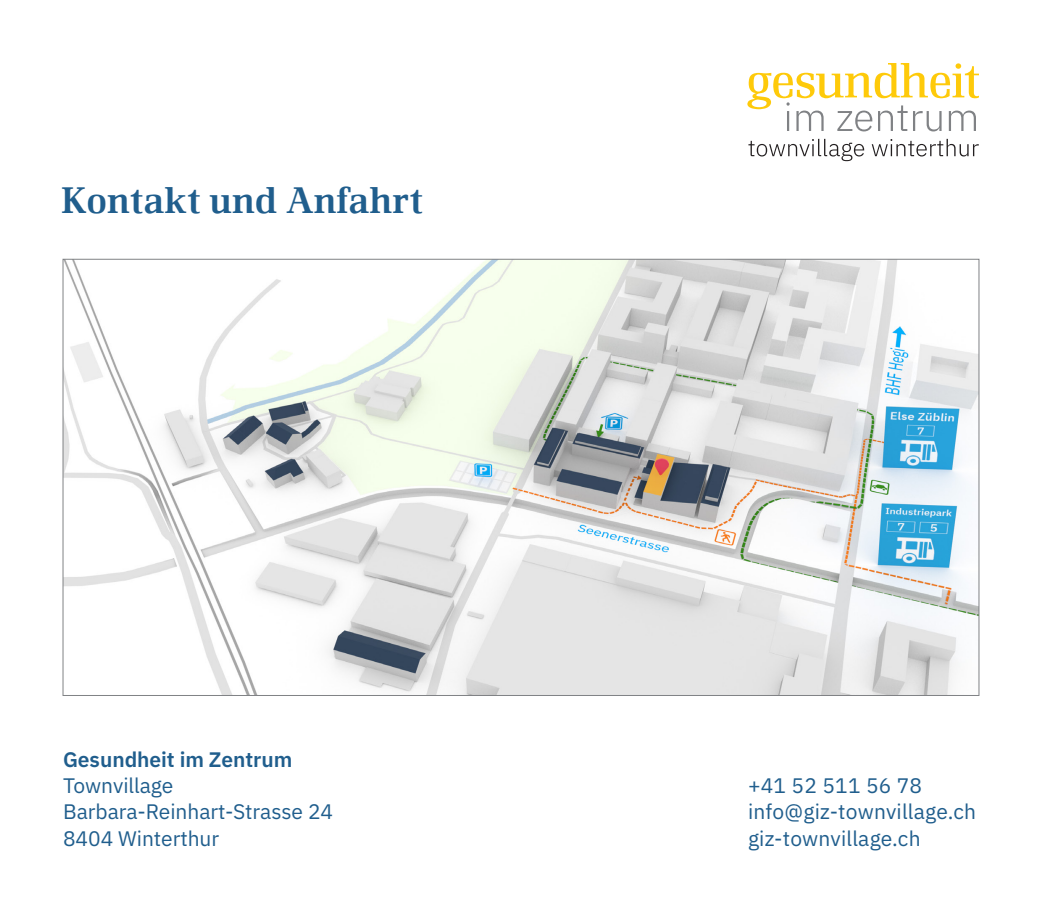
<style>
.page{position:relative;width:1042px;height:913px;background:#fff}
.page>*{position:absolute;margin:0;border:0;box-sizing:border-box;transform-origin:0 0}
.t1{font:500 38.5px "Renault";color:#205e8d}
.t2{font:21px/26.2px "IBM Plex Sans";color:#205e8d}
.t3{font:600 21px "IBM Plex Sans";color:#205e8d}
</style>
<div class="page">
<svg style="left:747px;top:63px;width:232px;height:68px"></svg>
<svg style="left:748px;top:139px;width:116px;height:22px"></svg>
<svg style="left:872px;top:139px;width:107px;height:17px"></svg>
<img style="left:65px;top:261px;width:912px;height:433px">
<p class="t1" style="left:62px;top:179px;width:363px">Kontakt und Anfahrt</p>
<p class="t3" style="left:63px;top:743px;width:231px">Gesundheit im Zentrum</p>
<p class="t2" style="left:63px;top:771px;width:112px">Townvillage</p>
<p class="t2" style="left:63px;top:797px;width:272px">Barbara-Reinhart-Strasse 24</p>
<p class="t2" style="left:63px;top:823px;width:158px">8404 Winterthur</p>
<p class="t2" style="left:748px;top:771px;width:176px">+41 52 511 56 78</p>
<p class="t2" style="left:748px;top:797px;width:230px">info@giz-townvillage.ch giz-townvillage.ch</p>
</div>
